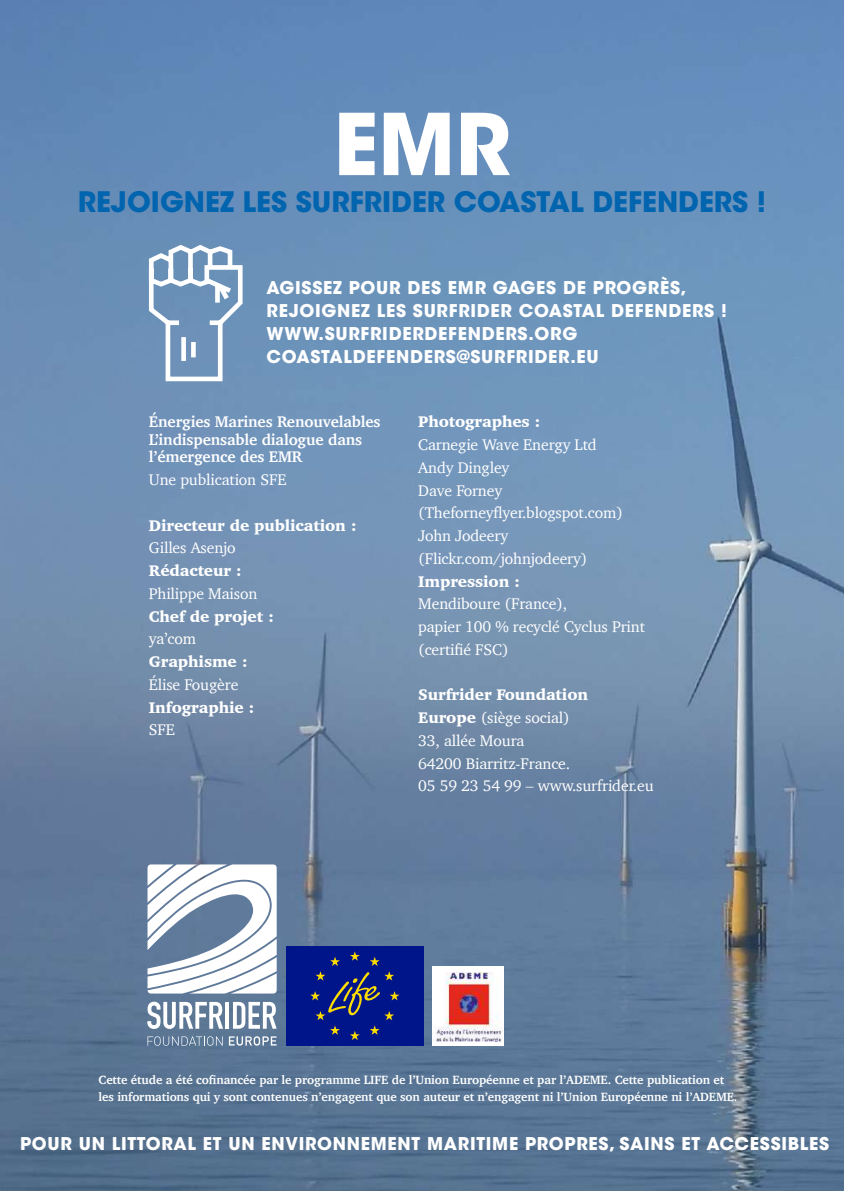
<style>
.page{position:relative;width:844px;height:1191px;background:#fff}
.page>*{position:absolute;margin:0;border:0;box-sizing:border-box;transform-origin:0 0}
.t1{font:700 84.35px "ITC Avant Garde Std";color:#fff}
.t2{font:700 28px "ITC Avant Garde Std";color:#0064af}
.t3{font:700 17.5px/22.8px "ITC Avant Garde Std";letter-spacing:.04em;color:#fff}
.t4{font:15.75px/22.8px "Charter";letter-spacing:-.01em;color:#fff}
.t5{font:900 15.75px "Charter";letter-spacing:-.01em;color:#fff}
.t6{font:700 15.75px/17.5px "Charter";letter-spacing:-.01em;color:#fff}
.t7{font:700 12.25px/17.5px "Charter";letter-spacing:-.01em;color:#fff}
.s1{font-weight:900}
</style>
<div class="page">
<img style="left:0;top:0;width:843px;height:1191px">
<svg style="left:147px;top:242px;width:98px;height:141px"></svg>
<div style="left:432px;top:966px;width:71px;height:79px;background:#fff"></div>
<img style="left:433px;top:972px;width:70px;height:69px">
<svg style="left:147px;top:864px;width:129px;height:129px"></svg>
<svg style="left:147px;top:1036px;width:75px;height:9px"></svg>
<svg style="left:147px;top:1001px;width:76px;height:28px"></svg>
<hr style="left:225px;top:1002px;width:4px;height:26px;background:#fff">
<svg style="left:233px;top:1002px;width:43px;height:26px"></svg>
<svg style="left:229px;top:1036px;width:47px;height:9px"></svg>
<div style="left:286px;top:946px;width:137px;height:99px;background:#001589"></div>
<svg style="left:310px;top:951px;width:89px;height:89px"></svg>
<h1 class="t1" style="left:333px;top:89px;width:178px">EMR</h1>
<h2 class="t2" style="left:78px;top:183px;width:689px">REJOIGNEZ LES SURFRIDER COASTAL DEFENDERS !</h2>
<p class="t3" style="left:266px;top:276px;width:461px">AGISSEZ POUR DES EMR GAGES DE PROGRÈS, REJOIGNEZ LES SURFRIDER COASTAL DEFENDERS !<br>WWW.SURFRIDERDEFENDERS.ORG COASTALDEFENDERS@SURFRIDER.EU</p>
<p class="t6" style="left:149px;top:413px;width:233px">Énergies Marines Renouvelables<br>L’indispensable dialogue dans l’émergence des EMR</p>
<p class="t4" style="left:149px;top:468px;width:139px">Une publication SFE</p>
<p class="t5" style="left:149px;top:515px;width:209px">Directeur de publication :</p>
<p class="t4" style="left:149px;top:536px;width:88px">Gilles Asenjo</p>
<p class="t5" style="left:149px;top:561px;width:94px">Rédacteur :</p>
<p class="t4" style="left:149px;top:582px;width:110px">Philippe Maison</p>
<p class="t5" style="left:149px;top:606px;width:127px">Chef de projet :</p>
<p class="t4" style="left:149px;top:627px;width:49px">ya’com</p>
<p class="t5" style="left:149px;top:652px;width:100px">Graphisme :</p>
<p class="t4" style="left:149px;top:673px;width:91px">Élise Fougère</p>
<p class="t5" style="left:149px;top:697px;width:107px">Infographie :</p>
<p class="t4" style="left:149px;top:718px;width:28px">SFE</p>
<p class="t5" style="left:418px;top:412px;width:124px">Photographes :</p>
<p class="t4" style="left:418px;top:433px;width:206px">Carnegie Wave Energy Ltd<br>Andy Dingley<br>Dave Forney (Theforneyflyer.blogspot.com)<br>John Jodeery (Flickr.com/johnjodeery)</p>
<p class="t5" style="left:418px;top:571px;width:103px">Impression :</p>
<p class="t4" style="left:418px;top:592px;width:228px">Mendiboure (France),<br>papier 100 % recyclé Cyclus Print (certifié FSC)</p>
<p class="t4" style="left:418px;top:683px;width:237px"><span class="s1">Surfrider Foundation<br>Europe</span> (siège social)<br>33, allée Moura<br>64200 Biarritz-France.<br>05 59 23 54 99 – www.surfrider.eu</p>
<p class="t7" style="left:99px;top:1070px;width:640px">Cette étude a été cofinancée par le programme LIFE de l’Union Européenne et par l’ADEME. Cette publication et les informations qui y sont contenues n’engagent que son auteur et n’engagent ni l’Union Européenne ni l’ADEME.</p>
<p class="t3" style="left:20px;top:1131px;width:353px">POUR UN LITTORAL ET UN ENVIRONNEME</p>
<p class="t3" style="left:397px;top:1131px;width:433px">NT MARITIME PROPRES, SAINS ET ACCESSIBLES</p>
</div>
